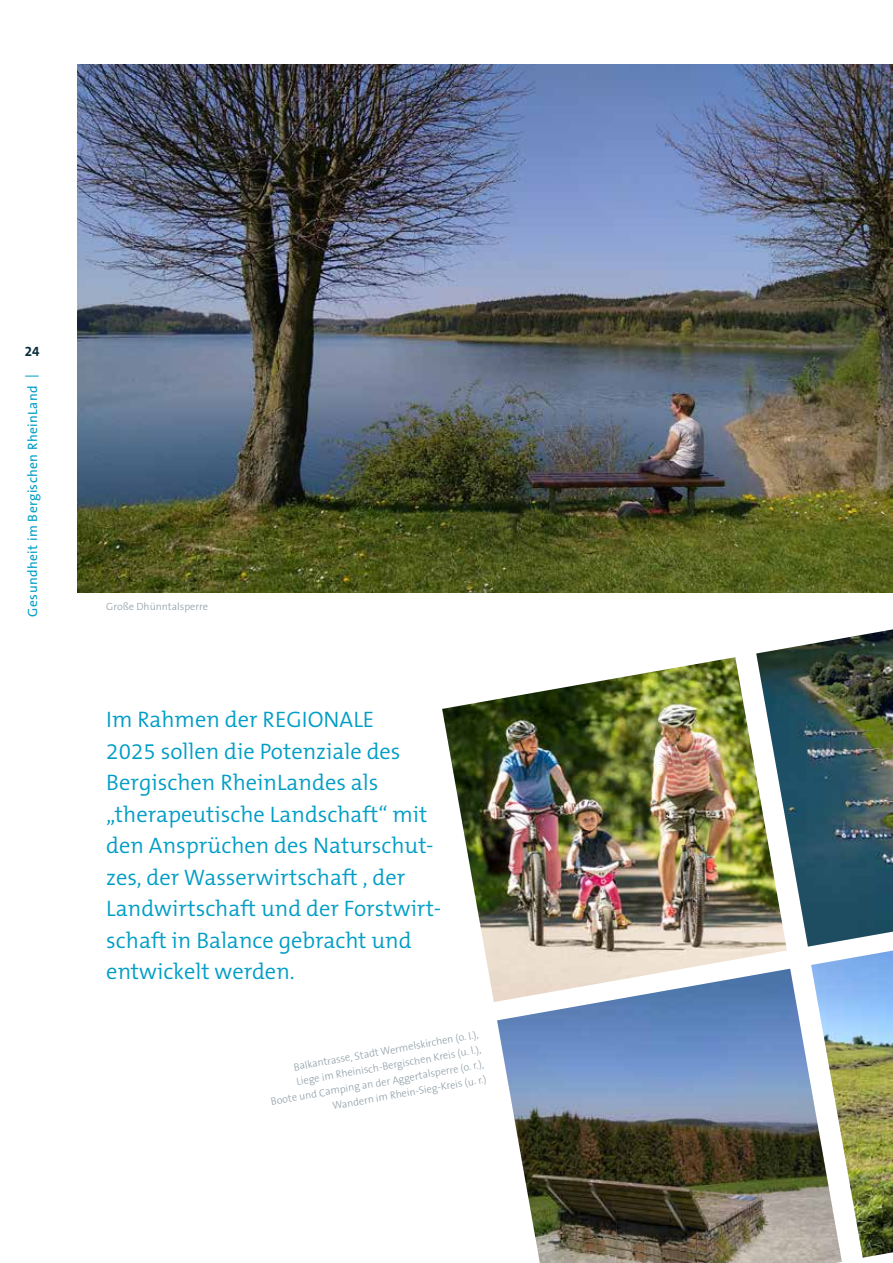
<style>
.page{position:relative;width:893px;height:1263px;background:#fff}
.page>*{position:absolute;margin:0;border:0;box-sizing:border-box;transform-origin:0 0}
.t1{font:300 22.5px/31.5px "The Mix B W4";color:#009dc5}
.t2{font:13.5px "The Sans B W5 Plain";letter-spacing:.03em;color:#009dc5}
.t3{font:700 13.5px "The Sans B W7";color:#092c38}
.t4{font:300 10.5px/15px "The Sans B W3";color:#8c9da6;text-align:right}
</style>
<div class="page">
<img style="left:78px;top:64px;width:815px;height:528px">
<img style="left:442px;top:657px;width:345px;height:345px">
<img style="left:756px;top:629px;width:137px;height:318px">
<img style="left:497px;top:969px;width:345px;height:294px">
<img style="left:811px;top:950px;width:82px;height:307px">
<p class="t3" style="left:25px;top:343px;width:16px">24</p>
<p class="t2" style="left:24px;top:616px;width:243px;rotate:-90deg">Gesundheit im Bergischen RheinLand |</p>
<p class="t4" style="left:106px;top:599px;width:103px">Große Dhünntalsperre</p>
<p class="t1" style="left:106px;top:704px;width:336px">Im Rahmen der REGIONALE<br>2025 sollen die Potenziale des<br>Bergischen RheinLandes als „therapeutische Landschaft“ mit den Ansprüchen des Naturschut&shy;zes, der Wasserwirtschaft , der<br>Landwirtschaft und der Forstwirt&shy;schaft in Balance gebracht und entwickelt werden.</p>
<p class="t4" style="left:264px;top:1064px;width:217px;rotate:-10deg">Balkantrasse, Stadt Wermelskirchen (o. l.),<br>Liege im Rheinisch-Bergischen Kreis (u. l.), Boote und Camping an der Aggertalsperre (o. r.), Wandern im Rhein-Sieg-Kreis (u. r.)</p>
</div>
